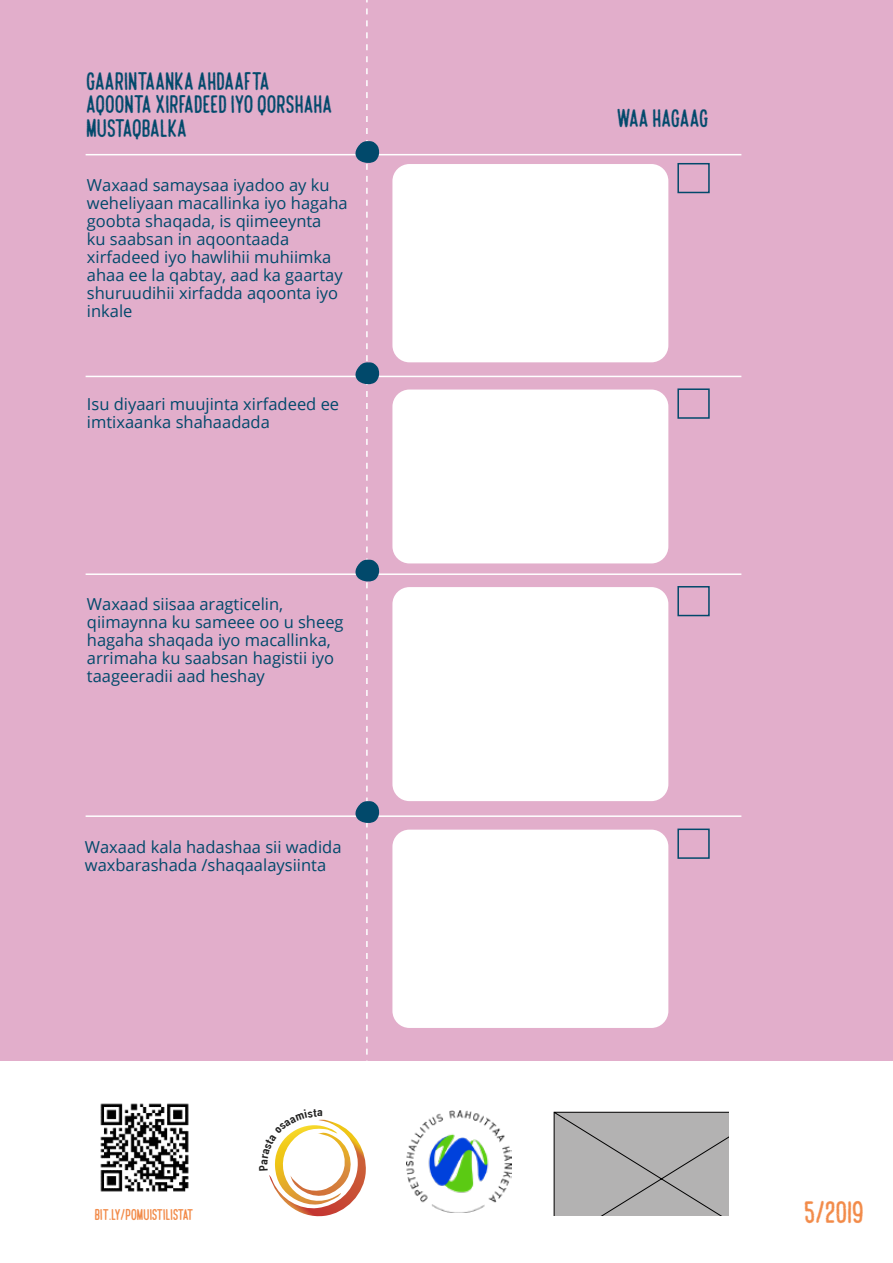
<style>
.page{position:relative;width:893px;height:1263px;background:#e2aecb}
.page>*{position:absolute;margin:0;border:0;box-sizing:border-box;transform-origin:0 0}
.t1{font:24px "Caf Franoise";color:#f28a48}
.t2{font:19.5px/23.4px "Caf Franoise";color:#01496b}
.t3{font:19.5px "Caf Franoise";letter-spacing:-.025em;color:#01496b}
.t4{font:16.5px/18px "Open Sans";color:#01496b}
.t5{font:12px "Caf Franoise";color:#f28a48}
</style>
<div class="page">
<hr style="left:86px;top:154px;width:655px;height:1px;background:#fff">
<div style="left:677px;top:163px;width:33px;height:30px;border:2px solid #01496b"></div>
<hr style="left:86px;top:376px;width:655px;height:1px;background:#fff">
<div style="left:677px;top:388px;width:33px;height:31px;border:2px solid #01496b"></div>
<hr style="left:86px;top:573px;width:655px;height:2px;background:#fff">
<hr style="left:86px;top:815px;width:655px;height:2px;background:#fff">
<div style="left:677px;top:586px;width:33px;height:30px;border:2px solid #01496b"></div>
<div style="left:677px;top:828px;width:33px;height:31px;border:2px solid #01496b"></div>
<div style="left:392px;top:164px;width:276px;height:198px;background:#fff;border-radius:17px"></div>
<div style="left:392px;top:389px;width:276px;height:174px;background:#fff;border-radius:17px"></div>
<div style="left:392px;top:587px;width:276px;height:214px;background:#fff;border-radius:17px"></div>
<div style="left:392px;top:830px;width:276px;height:198px;background:#fff;border-radius:17px"></div>
<div style="left:0;top:1062px;width:893px;height:201px;background:#fff"></div>
<img style="left:406px;top:1110px;width:106px;height:102px">
<div style="left:553px;top:1111px;width:175px;height:105px;background:#b3b2b2"></div>
<img style="left:100px;top:1103px;width:89px;height:89px">
<svg style="left:259px;top:0;width:120px;height:1217px"></svg>
<p class="t2" style="left:87px;top:70px;width:248px">GAARINTAANKA AHDAAFTA<br>AQOONTA XIRFADEED IYO QORSHAHA<br>MUSTAQBALKA</p>
<p class="t4" style="left:87px;top:175px;width:262px">Waxaad samaysaa iyadoo ay ku weheliyaan macallinka iyo hagaha goobta shaqada, is qiimeeynta<br>ku saabsan in aqoontaada xirfadeed iyo hawlihii muhiimka ahaa ee la qabtay, aad ka gaartay shuruudihii xirfadda aqoonta iyo inkale</p>
<p class="t4" style="left:87px;top:394px;width:254px">Isu diyaari muujinta xirfadeed ee imtixaanka shahaadada</p>
<p class="t4" style="left:87px;top:594px;width:258px">Waxaad siisaa aragticelin, qiimaynna ku sameee oo u sheeg hagaha shaqada iyo macallinka, arrimaha ku saabsan hagistii iyo taageeradii aad heshay</p>
<p class="t4" style="left:85px;top:838px;width:258px">Waxaad kala hadashaa sii wadida waxbarashada /shaqaalaysiinta</p>
<p class="t3" style="left:617px;top:103px;width:93px">WAA HAGAAG</p>
<p class="t5" style="left:95px;top:1205px;width:100px">BIT.LY/POMUISTILISTAT</p>
<h1 class="t1" style="left:805px;top:1193px;width:61px">5/2019</h1>
</div>
